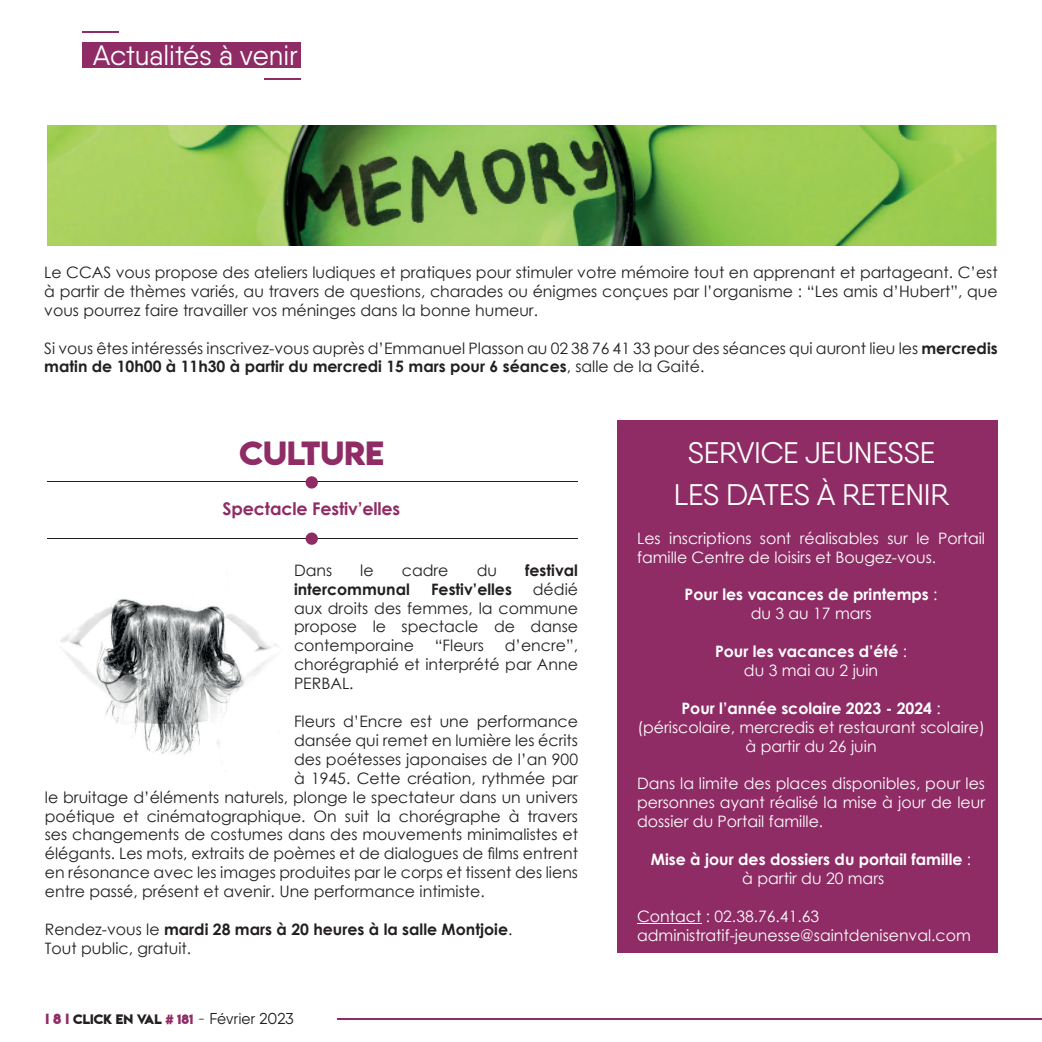
<style>
.page{position:relative;width:1042px;height:1042px;background:#fff}
.page>*{position:absolute;margin:0;border:0;box-sizing:border-box;transform-origin:0 0}
.t1{font:29.75px/41.5px "Qanelas";letter-spacing:-.01em;color:#fff;text-align:center}
.t2{font:29.75px "Lemon Milkbold";color:#8f2c65}
.t3{font:28px "Qanelas";color:#fff}
.t4{font:700 17.5px "Century Gothic";letter-spacing:-.01em;color:#8f2c65}
.t5{font:15.75px/18.9px "Century Gothic";color:#231f20;text-align:justify}
.t6{font:15.75px/18.9px "Century Gothic";color:#fff}
.t7{font:700 15.75px/18.9px "Century Gothic";color:#fff;text-align:center}
.t8{font:700 15.75px/18.9px "Century Gothic";color:#231f20}
.t9{font:15.75px "Qanelas";color:#231f20}
.s1{font-weight:700}
.s2{font-weight:400}
.s3{font-family:"Lemon Milkbold";font-size:13.12px;color:#8f2c65}
.s4{font-family:"Lemon Milkbold";font-size:12.25px}
.s5{font-family:"Lemon Milkbold";font-size:12.25px;color:#8f2c65}
.s6{font-family:"Baskerville";font-style:italic;font-size:19.25px}
</style>
<div class="page">
<img style="left:48px;top:125px;width:949px;height:121px">
<div style="left:82px;top:42px;width:219px;height:26px;background:#8f2c65"></div>
<hr style="left:264px;top:78px;width:37px;height:1px;background:#8f2c65">
<hr style="left:82px;top:31px;width:37px;height:2px;background:#8f2c65">
<hr style="left:337px;top:1018px;width:705px;height:2px;background:#8f2c65">
<hr style="left:48px;top:481px;width:530px;height:1px;background:#231f20">
<div style="left:306px;top:476px;width:12px;height:12px;background:#8f2c65;border-radius:50%"></div>
<hr style="left:48px;top:538px;width:530px;height:1px;background:#231f20">
<div style="left:306px;top:532px;width:12px;height:13px;background:#8f2c65;border-radius:50%"></div>
<img style="left:60px;top:599px;width:219px;height:156px">
<div style="left:618px;top:420px;width:380px;height:532px;background:#8f2c65"></div>
<hr style="left:637px;top:923px;width:64px;height:1px;background:#fff">
<h2 class="t3" style="left:93px;top:39px;width:207px">Actualités à venir</h2>
<p class="t5" style="left:44px;top:262px;width:955px">Le CCAS vous propose des ateliers ludiques et pratiques pour stimuler votre mémoire tout en apprenant et partageant. C’est à partir de thèmes variés, au travers de questions, charades ou énigmes conçues par l’organisme : “Les amis d’Hubert”, que vous pourrez faire travailler vos méninges dans la bonne humeur.</p>
<p class="t5" style="left:44px;top:338px;width:955px">Si vous êtes intéressés inscrivez-vous auprès d’Emmanuel Plasson au 02 38 76 41 33 pour des séances qui auront lieu les <span class="s1">mercredis matin de 10h00 à 11h30 à partir du mercredi 15 mars pour 6 séances</span>, salle de la Gaité.</p>
<h1 class="t2" style="left:239px;top:432px;width:146px">CULTURE</h1>
<p class="t4" style="left:223px;top:495px;width:179px">Spectacle Festiv’elles</p>
<p class="t5" style="left:294px;top:560px;width:40px">Dans</p>
<p class="t5" style="left:360px;top:560px;width:15px">le</p>
<p class="t5" style="left:402px;top:560px;width:48px">cadre</p>
<p class="t5" style="left:477px;top:560px;width:22px">du</p>
<p class="t8" style="left:525px;top:560px;width:54px">festival</p>
<p class="t8" style="left:294px;top:579px;width:117px">intercommunal</p>
<p class="t8" style="left:431px;top:579px;width:82px">Festiv’elles</p>
<p class="t5" style="left:294px;top:579px;width:286px;text-indent:239px">dédié aux droits des femmes, la commune propose le spectacle de danse contemporaine</p>
<p class="t5" style="left:294px;top:636px;width:286px;text-indent:211px">d’encre”, chorégraphié et interprété par Anne PERBAL.</p>
<p class="t5" style="left:294px;top:711px;width:286px">Fleurs d’Encre est une performance</p>
<p class="t5" style="left:294px;top:730px;width:285px">dansée qui remet en lumière les écrits</p>
<p class="t5" style="left:294px;top:749px;width:285px">des poétesses japonaises de l’an 900</p>
<p class="t5" style="left:294px;top:768px;width:285px">à 1945. Cette création, rythmée par</p>
<p class="t5" style="left:45px;top:787px;width:535px">le bruitage d’éléments naturels, plonge le spectateur dans un univers</p>
<p class="t5" style="left:45px;top:806px;width:535px">poétique et cinématographique. On suit la chorégraphe à travers</p>
<p class="t5" style="left:45px;top:825px;width:535px">ses changements de costumes dans des mouvements minimalistes et</p>
<p class="t5" style="left:45px;top:844px;width:535px">élégants. Les mots, extraits de poèmes et de dialogues de films entrent</p>
<p class="t5" style="left:45px;top:863px;width:535px">en résonance avec les images produites par le corps et tissent des liens</p>
<p class="t5" style="left:45px;top:882px;width:441px">entre passé, présent et avenir. Une performance intimiste.</p>
<p class="t8" style="left:45px;top:919px;width:469px"><span class="s2">Rendez-vous le</span> mardi 28 mars à 20 heures à la salle Montjoie<span class="s2">.<br>Tout public, gratuit.</span></p>
<p class="t5" style="left:435px;top:636px;width:51px">“Fleurs</p>
<p class="t9" style="left:46px;top:1009px;width:250px"><span class="s3">I 8 I</span> <span class="s4">CLICK EN VAL</span> <span class="s5"># 181</span> <span class="s6">-</span> Février 2023</p>
<h1 class="t1" style="left:674px;top:432px;width:277px">SERVICE JEUNESSE<br>LES DATES À RETENIR</h1>
<p class="t6" style="left:637px;top:528px;width:349px">Les inscriptions sont réalisables sur le Portail famille Centre de loisirs et Bougez-vous.</p>
<p class="t7" style="left:684px;top:584px;width:254px">Pour les vacances de printemps <span class="s2">: du 3 au 17 mars</span></p>
<p class="t7" style="left:715px;top:641px;width:194px">Pour les vacances d’été <span class="s2">: du 3 mai au 2 juin</span></p>
<p class="t6" style="left:637px;top:698px;width:349px;text-align:center"><span class="s1">Pour l’année scolaire 2023 - 2024</span> : (périscolaire, mercredis et restaurant scolaire) à partir du 26 juin</p>
<p class="t6" style="left:637px;top:774px;width:349px;text-align:justify">Dans la limite des places disponibles, pour les personnes ayant réalisé la mise à jour de leur dossier du Portail famille.</p>
<p class="t7" style="left:651px;top:849px;width:322px">Mise à jour des dossiers du portail famille <span class="s2">: à partir du 20 mars</span></p>
<p class="t6" style="left:637px;top:906px;width:335px">Contact : 02.38.76.41.63 administratif-jeunesse@saintdenisenval.com</p>
</div>
